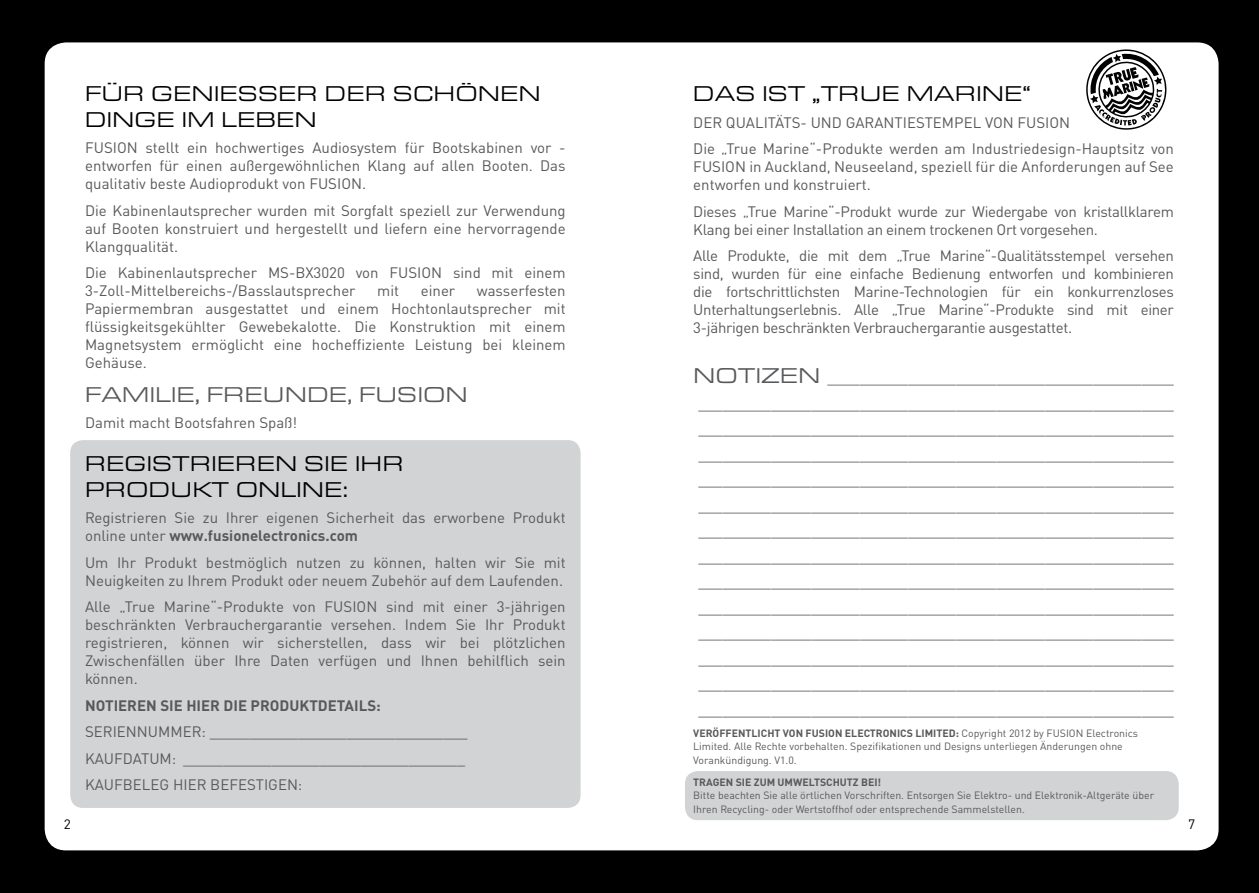
<style>
.page{position:relative;width:1259px;height:893px;background:#000}
.page>*{position:absolute;margin:0;border:0;box-sizing:border-box;transform-origin:0 0}
.t1{font:expanded 21px/25.2px "Eurostile BQ";color:#000}
.t2{font:expanded 21px "Eurostile BQ";color:#58595b}
.t3{font:15px/18px "DIN Pro";color:#58595b}
.t4{font:15px/18px "DIN Pro";letter-spacing:-.02em;color:#58595b}
.t5{font:700 15px "DIN Pro";color:#58595b}
.t6{font:13.5px "DIN Pro";color:#000}
.t7{font:10.5px/13.5px "DIN Pro";color:#58595b}
.t8{font:700 10.5px "DIN Pro";color:#58595b}
.s1{font-weight:700}
.s2{font-family:"Eurostile BQ";font-stretch:expanded;font-size:21px}
</style>
<div class="page">
<div style="left:45px;top:42px;width:1173px;height:808px;background:#fff;border-radius:21px"></div>
<div style="left:70px;top:440px;width:510px;height:368px;background:#d1d3d4;border-radius:13px"></div>
<svg style="left:1086px;top:49px;width:81px;height:81px"></svg>
<div style="left:685px;top:771px;width:493px;height:49px;background:#d1d3d4;border-radius:13px"></div>
<h1 class="t1" style="left:85px;top:82px;width:457px">FÜR GENIESSER DER SCHÖNEN<br>DINGE IM LEBEN</h1>
<p class="t3" style="left:85px;top:137px;width:482px;text-align:justify">FUSION stellt ein hochwertiges Audiosystem für Bootskabinen vor - entworfen für einen außergewöhnlichen Klang auf allen Booten. Das qualitativ beste Audioprodukt von FUSION.</p>
<p class="t3" style="left:85px;top:200px;width:482px;text-align:justify">Die Kabinenlautsprecher wurden mit Sorgfalt speziell zur Verwendung auf Booten konstruiert und hergestellt und liefern eine hervorragende Klangqualität.</p>
<p class="t3" style="left:85px;top:262px;width:482px">Die Kabinenlautsprecher MS-BX3020 von FUSION sind mit einem<br>3-Zoll-Mittelbereichs-/Basslautsprecher</p>
<p class="t3" style="left:85px;top:280px;width:482px;text-align:justify;text-indent:392px">wasserfesten Papiermembran ausgestattet und einem Hochtonlautsprecher mit flüssigkeitsgekühlter Gewebekalotte. Die Konstruktion mit einem Magnetsystem ermöglicht eine hocheffiziente Leistung bei kleinem Gehäuse.</p>
<h1 class="t2" style="left:85px;top:383px;width:384px">FAMILIE, FREUNDE, FUSION</h1>
<p class="t3" style="left:85px;top:412px;width:214px">Damit macht Bootsfahren Spaß!</p>
<h1 class="t1" style="left:85px;top:452px;width:320px">REGISTRIEREN SIE IHR<br>PRODUKT ONLINE:</h1>
<p class="t3" style="left:85px;top:507px;width:482px">Registrieren Sie zu Ihrer eigenen Sicherheit das erworbene Produkt online unter <span class="s1">www.fusionelectronics.com</span></p>
<p class="t3" style="left:85px;top:552px;width:482px">Um Ihr Produkt bestmöglich nutzen zu können, halten wir Sie mit<br>Neuigkeiten zu Ihrem Produkt oder neuem Zubehör auf dem Laufenden.</p>
<p class="t3" style="left:85px;top:596px;width:482px;text-align:justify">Alle „True Marine“-Produkte von FUSION sind mit einer 3-jährigen beschränkten Verbrauchergarantie versehen. Indem Sie Ihr Produkt registrieren, können wir sicherstellen, dass wir bei plötzlichen Zwischenfällen über Ihre Daten verfügen und Ihnen behilflich sein können.</p>
<p class="t5" style="left:85px;top:695px;width:297px">NOTIEREN SIE HIER DIE PRODUKTDETAILS:</p>
<p class="t3" style="left:85px;top:717px;width:384px;line-height:26.5px">SERIENNUMMER: ________________________________<br>KAUFDATUM: ___________________________________<br>KAUFBELEG HIER BEFESTIGEN:</p>
<p class="t3" style="left:377px;top:280px;width:23px">mit</p>
<p class="t3" style="left:421px;top:280px;width:36px">einer</p>
<h1 class="t1" style="left:693px;top:82px;width:340px">DAS IST „TRUE MARINE“</h1>
<p class="t3" style="left:693px;top:108px;width:482px;line-height:26.5px">DER QUALITÄTS- UND GARANTIESTEMPEL VON FUSION<br>Die „True Marine“-Produkte werden am Industriedesign-Hauptsitz von</p>
<p class="t3" style="left:693px;top:156px;width:482px">FUSION in Auckland, Neuseeland, speziell für die Anforderungen auf See entworfen und konstruiert.</p>
<p class="t4" style="left:693px;top:201px;width:482px">Dieses „True Marine“-Produkt wurde zur Wiedergabe von kristallklarem<br>Klang bei einer Installation an einem trockenen Ort vorgesehen.</p>
<p class="t3" style="left:693px;top:245px;width:482px;text-align:justify">Alle Produkte, die mit dem „True Marine“-Qualitätsstempel versehen sind, wurden für eine einfache Bedienung entworfen und kombinieren die fortschrittlichsten Marine-Technologien für ein konkurrenzloses Unterhaltungserlebnis. Alle „True Marine“-Produkte sind mit einer 3-jährigen beschränkten Verbrauchergarantie ausgestattet.</p>
<p class="t3" style="left:693px;top:364px;width:482px;line-height:25.5px;text-align:center"><span class="s2">NOTIZEN</span> ___________________________________________ ___________________________________________________________ ___________________________________________________________ ___________________________________________________________ ___________________________________________________________ ___________________________________________________________ ___________________________________________________________ ___________________________________________________________ ___________________________________________________________ ___________________________________________________________ ___________________________________________________________ ___________________________________________________________ ___________________________________________________________ ___________________________________________________________</p>
<p class="t7" style="left:693px;top:725px;width:446px"><span class="s1">VERÖFFENTLICHT VON FUSION ELECTRONICS LIMITED:</span> Copyright 2012 by FUSION Electronics<br>Limited. Alle Rechte vorbehalten. Spezifikationen und Designs unterliegen Änderungen ohne<br>Vorankündigung. V1.0.</p>
<p class="t8" style="left:693px;top:775px;width:189px">TRAGEN SIE ZUM UMWELTSCHUTZ BEI!</p>
<p class="t7" style="left:693px;top:788px;width:462px">Bitte beachten Sie alle örtlichen Vorschriften. Entsorgen Sie Elektro- und Elektronik-Altgeräte über<br>Ihren Recycling- oder Wertstoffhof oder entsprechende Sammelstellen.</p>
<p class="t6" style="left:64px;top:813px;width:9px">2</p>
<p class="t6" style="left:1188px;top:813px;width:9px">7</p>
</div>
